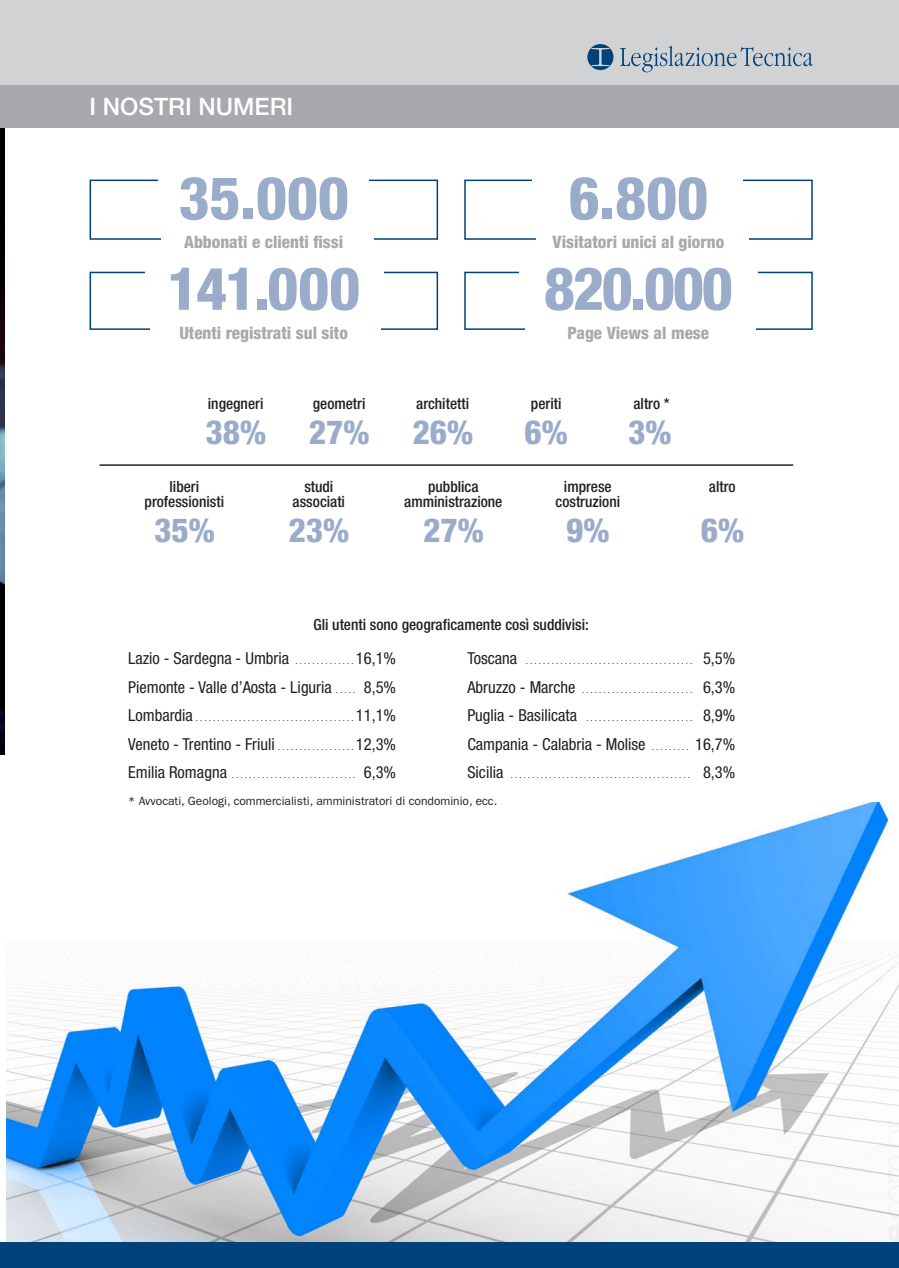
<style>
.page{position:relative;width:899px;height:1268px;background:#fff}
.page>*{position:absolute;margin:0;border:0;box-sizing:border-box;transform-origin:0 0}
.t1{font:800 condensed 59.55px "Helvetica Neue LT Com";color:#9baccb}
.t2{font:800 condensed 33.3px "Helvetica Neue LT Com";color:#9baccb}
.t3{font:500 24px "Helvetica Neue LT Com";color:#fff}
.t4{font:800 condensed 17.1px "Helvetica Neue LT Com";color:#a8a9ad}
.t5{font:condensed 16.5px/28.5px "Helvetica Neue LT Com";color:#231f20}
.t6{font:500 condensed 15.45px/15.5px "Helvetica Neue LT Com";color:#231f20;text-align:center}
.t7{font:12px "Franklin Gothic LT Com";color:#231f20}
.t8{font:condensed 9px "Helvetica Neue LT Com";color:#231f20}
.s1{font-size:9px}
.s2{font-size:16.5px}
</style>
<div class="page">
<img style="left:0;top:128px;width:4px;height:626px">
<img style="left:6px;top:802px;width:892px;height:440px">
<div style="left:0;top:72px;width:898px;height:56px;background:#a8a9ad"></div>
<div style="left:0;top:0;width:898px;height:85px;background:#d1d2d4"></div>
<div style="left:0;top:1242px;width:898px;height:26px;background:#004279"></div>
<svg style="left:620px;top:46px;width:192px;height:26px"></svg>
<svg style="left:587px;top:44px;width:26px;height:26px"></svg>
<div style="left:90px;top:272px;width:348px;height:58px;border:2px solid #004279"></div>
<div style="left:150px;top:317px;width:231px;height:25px;background:#fff"></div>
<div style="left:145px;top:264px;width:238px;height:18px;background:#fff"></div>
<div style="left:90px;top:180px;width:348px;height:60px;border:2px solid #004279"></div>
<div style="left:158px;top:172px;width:210px;height:18px;background:#fff"></div>
<div style="left:161px;top:230px;width:213px;height:18px;background:#fff"></div>
<div style="left:464px;top:272px;width:348px;height:58px;border:2px solid #004279"></div>
<div style="left:524px;top:317px;width:231px;height:25px;background:#fff"></div>
<div style="left:519px;top:264px;width:239px;height:18px;background:#fff"></div>
<hr style="left:99px;top:464px;width:694px;height:2px;background:#231f20">
<h3 class="t3" style="left:90px;top:92px;width:205px">I NOSTRI NUMERI</h3>
<h1 class="t1" style="left:178px;top:162px;width:172px">35.000</h1>
<h3 class="t4" style="left:184px;top:231px;width:160px">Abbonati e clienti fissi</h3>
<h1 class="t1" style="left:167px;top:252px;width:194px">141.000</h1>
<h3 class="t4" style="left:179px;top:322px;width:170px">Utenti registrati sul sito</h3>
<h3 class="t6" style="left:208px;top:396px;width:57px">ingegneri</h3>
<h2 class="t2" style="left:205px;top:412px;width:62px">38%</h2>
<h3 class="t6" style="left:145px;top:478px;width:81px">liberi professionisti</h3>
<h2 class="t2" style="left:154px;top:509px;width:62px">35%</h2>
<h3 class="t6" style="left:313px;top:396px;width:54px">geometri</h3>
<h2 class="t2" style="left:309px;top:412px;width:62px">27%</h2>
<h3 class="t6" style="left:292px;top:478px;width:54px">studi associati</h3>
<h2 class="t2" style="left:288px;top:509px;width:62px">23%</h2>
<h3 class="t6" style="left:416px;top:396px;width:54px">architetti</h3>
<h2 class="t2" style="left:412px;top:412px;width:62px">26%</h2>
<h3 class="t6" style="left:404px;top:478px;width:100px">pubblica amministrazione</h3>
<h2 class="t2" style="left:423px;top:509px;width:62px">27%</h2>
<h1 class="t1" style="left:568px;top:162px;width:141px">6.800</h1>
<h3 class="t4" style="left:552px;top:231px;width:173px">Visitatori unici al giorno</h3>
<h1 class="t1" style="left:544px;top:252px;width:190px">820.000</h1>
<h3 class="t4" style="left:567px;top:322px;width:143px">Page Views al mese</h3>
<h3 class="t6" style="left:531px;top:396px;width:32px">periti</h3>
<h2 class="t2" style="left:524px;top:412px;width:45px">6%</h2>
<h3 class="t6" style="left:633px;top:396px;width:38px">altro *</h3>
<h2 class="t2" style="left:628px;top:412px;width:45px">3%</h2>
<h3 class="t6" style="left:555px;top:478px;width:66px">imprese costruzioni</h3>
<h2 class="t2" style="left:566px;top:509px;width:45px">9%</h2>
<h3 class="t6" style="left:709px;top:478px;width:28px">altro</h3>
<h2 class="t2" style="left:700px;top:509px;width:45px">6%</h2>
<h3 class="t6" style="left:313px;top:616px;width:277px">Gli utenti sono geograficamente così suddivisi:</h3>
<h3 class="t5" style="left:128px;top:644px;width:269px">Lazio - Sardegna - Umbria <span class="s1">. . . . . . . . . . . . . .</span> 16,1%<br>Piemonte - Valle d’Aosta - Liguria <span class="s1">. . . . .</span> 8,5%</h3>
<p class="t8" style="left:128px;top:713px;width:269px"><span class="s2">Lombardia</span> . . . . . . . . . . . . . . . . . . . . . . . . . . . . . . . . . . . . . <span class="s2">11,1%</span></p>
<h3 class="t5" style="left:128px;top:729px;width:269px">Veneto - Trentino - Friuli <span class="s1">. . . . . . . . . . . . . . . . . .</span> 12,3%</h3>
<p class="t8" style="left:128px;top:770px;width:269px"><span class="s2">Emilia Romagna</span> . . . . . . . . . . . . . . . . . . . . . . . . . . . . . <span class="s2">6,3%</span></p>
<p class="t8" style="left:467px;top:656px;width:269px"><span class="s2">Toscana</span> . . . . . . . . . . . . . . . . . . . . . . . . . . . . . . . . . . . . . . . <span class="s2">5,5%</span></p>
<p class="t8" style="left:467px;top:684px;width:269px"><span class="s2">Abruzzo - Marche</span> . . . . . . . . . . . . . . . . . . . . . . . . . . <span class="s2">6,3%</span></p>
<p class="t8" style="left:467px;top:713px;width:269px"><span class="s2">Puglia - Basilicata</span> . . . . . . . . . . . . . . . . . . . . . . . . . <span class="s2">8,9%</span></p>
<h3 class="t5" style="left:467px;top:729px;width:269px">Campania - Calabria - Molise <span class="s1">. . . . . . . . .</span> 16,7%</h3>
<p class="t8" style="left:467px;top:770px;width:269px"><span class="s2">Sicilia</span> . . . . . . . . . . . . . . . . . . . . . . . . . . . . . . . . . . . . . . . . . . <span class="s2">8,3%</span></p>
<h3 class="t7" style="left:128px;top:794px;width:371px">* Avvocati, Geologi, commercialisti, amministratori di condominio, ecc.</h3>
</div>
